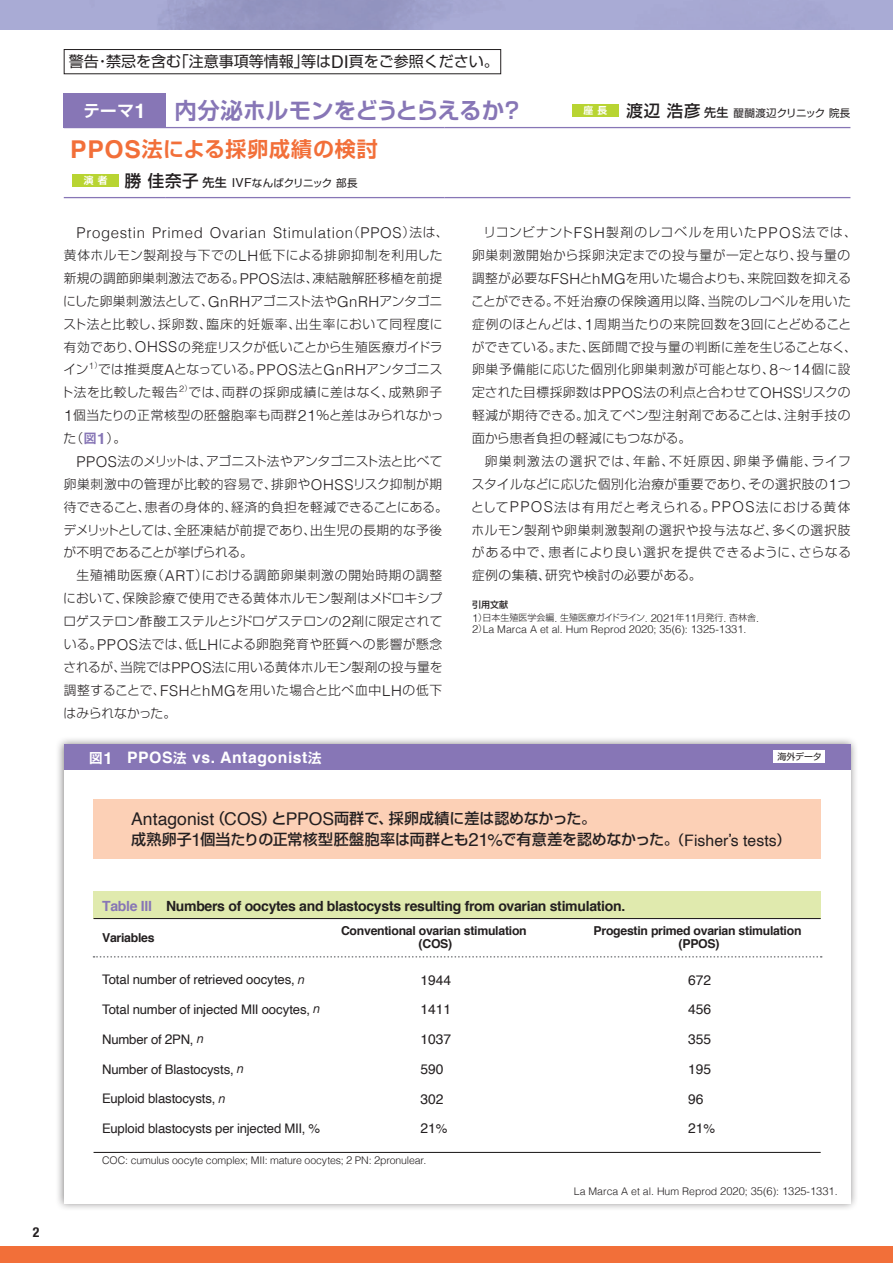
<style>
.page{position:relative;width:893px;height:1263px;background:#fff}
.page>*{position:absolute;margin:0;border:0;box-sizing:border-box;transform-origin:0 0}
.t1{font:700 22.5px "Shin Go Pro De";color:#8776b6}
.t2{font:700 21px "Shin Go Pro De";letter-spacing:.04em;color:#f26f39}
.t3{font:700 16.5px "Shin Go Pro De";color:#fff}
.t4{font:700 15.75px "Helvetica";letter-spacing:.035em;color:#fff}
.t5{font:500 15px/21.3px "Shin Go Pro";letter-spacing:-.005em;color:#231f20}
.t6{font:15px "Shin Go Pro";color:#231f20}
.t7{font:300 14.85px "Helvetica";letter-spacing:.045em;color:#231f20}
.t8{font:700 14.1px "Helvetica";letter-spacing:-.02em;color:#231f20}
.t9{font:13.8px/29.7px "Helvetica";color:#231f20}
.t10{font:700 condensed 13.8px "Helvetica Neue";color:#231f20}
.t11{font:13.2px "Helvetica";letter-spacing:-.01em;color:#231f20}
.t12{font:300 12.75px/22.8px "Shin Go Pro";letter-spacing:.03em;color:#231f20;text-align:justify}
.t13{font:300 12.75px/22.8px "Shin Go Pro";letter-spacing:.01em;color:#231f20}
.t14{font:700 12.3px/12.8px "Helvetica";letter-spacing:-.02em;color:#231f20;text-align:center}
.t15{font:300 10.5px "Helvetica";color:#231f20}
.t16{font:10.5px "Shin Go Pro";letter-spacing:-.025em;color:#231f20}
.t17{font:10.5px "Shin Go Pro";letter-spacing:.015em;color:#231f20}
.t18{font:300 9.15px "Helvetica";color:#231f20}
.t19{font:300 9px/12.8px "Shin Go Pro";color:#231f20}
.t20{font:9px "Shin Go Pro";letter-spacing:-.02em;color:#231f20}
.s1{font-family:"Helvetica";font-size:17.55px}
.s2{font-weight:500;font-size:16.5px}
.s3{font-weight:500;font-size:12px}
.s4{font-family:"Helvetica";font-size:20.25px}
.s5{font-family:"Helvetica";font-size:24.6px}
.s6{font-family:"Helvetica";font-size:12.3px}
.s7{font-family:"Shin Go Pro";font-size:12.75px}
.s8{font-family:"Helvetica";font-size:14.85px}
.s9{font-family:"Shin Go Pro";font-size:7.5px}
.s10{font-family:"Helvetica";font-size:15.75px}
.s11{font-family:"Shin Go Pro De";font-weight:700;color:#8776b6}
.s12{font-family:"Helvetica";font-weight:700;font-size:15.75px;color:#8776b6}
.s13{font-family:"Shin Go Pro De";font-size:13.5px}
.s14{font-size:16.65px}
.s15{font-weight:500}
.s16{font-family:"Helvetica";font-size:11.1px}
.s17{font-family:"Helvetica";font-size:10.5px}
.s18{font-size:11.1px}
.s19{font-family:"Shin Go Pro";font-size:9px}
.s20{font-family:"Helvetica";font-weight:400;font-size:17.55px}
.s21{font-family:"Helvetica";font-weight:400;font-size:18.45px}
.s22{font-size:13.5px}
.s23{font-family:"Helvetica";font-weight:400;font-size:15.75px}
.s24{color:#8776b6}
.s25{font-size:13.2px}
.s26{font-family:"UD Shin Go Pro";font-size:11.25px}
.s27{font-size:13.8px}
</style>
<div class="page">
<div style="left:0;top:1246px;width:893px;height:17px;background:#f26f39"></div>
<div style="left:64px;top:49px;width:437px;height:25px;border:1px solid #231f20"></div>
<div style="left:64px;top:94px;width:102px;height:34px;background:#8776b6"></div>
<hr style="left:166px;top:127px;width:278px;height:1px;background:#8776b6">
<hr style="left:444px;top:127px;width:406px;height:1px;background:#8776b6">
<hr style="left:64px;top:197px;width:102px;height:1px;background:#8776b6">
<hr style="left:166px;top:197px;width:278px;height:1px;background:#8776b6">
<hr style="left:444px;top:197px;width:406px;height:1px;background:#8776b6">
<div style="left:72px;top:174px;width:47px;height:13px;background:#b8d432"></div>
<div style="left:572px;top:104px;width:47px;height:13px;background:#b8d432"></div>
<div style="left:56px;top:736px;width:803px;height:476px;background:#231f20;opacity:.55"></div>
<div style="left:64px;top:744px;width:786px;height:459px;background:#fff"></div>
<div style="left:94px;top:891px;width:727px;height:27px;background:#e0eaae"></div>
<div style="left:94px;top:799px;width:727px;height:60px;background:#fcd0b6"></div>
<hr style="left:94px;top:918px;width:727px;height:1px;background:#231f20">
<svg style="left:94px;top:956px;width:728px;height:2px"></svg>
<hr style="left:94px;top:1152px;width:727px;height:1px;background:#231f20">
<div style="left:64px;top:744px;width:786px;height:26px;background:#8776b6"></div>
<div style="left:774px;top:750px;width:51px;height:13px;background:#fff"></div>
<p class="t10" style="left:33px;top:1220px;width:8px">2</p>
<p class="t6" style="left:69px;top:49px;width:432px">警告・禁忌を含む「注意事項等情報」等は<span class="s1">DI</span>頁をご参照ください。</p>
<h1 class="t1" style="left:174px;top:92px;width:350px">内分泌ホルモンをどうとらえるか？</h1>
<p class="t17" style="left:584px;top:104px;width:268px"><sup>座長</sup> <span class="s2">渡辺浩彦</span><span class="s3">先生</span>醍醐渡辺クリニック院長</p>
<p class="t3" style="left:83px;top:97px;width:64px">テーマ<span class="s4">1</span></p>
<h2 class="t2" style="left:70px;top:131px;width:309px"><span class="s5">PPOS</span>法による採卵成績の検討</h2>
<p class="t16" style="left:72px;top:174px;width:287px"><span class="s2">　　</span><sup>演者</sup> <span class="s2">勝佳奈子</span><span class="s3">先生</span> <span class="s6">IVF</span>なんばクリニック部長</p>
<p class="t7" style="left:77px;top:220px;width:374px">Progestin Primed Ovarian Stimulation<span class="s7">（</span>PPOS<span class="s7">）法は、</span></p>
<p class="t12" style="left:63px;top:242px;width:381px">黄体ホルモン製剤投与下での<span class="s8">LH</span>低下による排卵抑制を利用した新規の調節卵巣刺激法である。<span class="s8">PPOS</span>法は、凍結融解胚移植を前提にした卵巣刺激法として、<span class="s8">GnRH</span>アゴニスト法や<span class="s8">GnRH</span>アンタゴニスト法と比較し、採卵数、臨床的妊娠率、出生率において同程度に有効であり、<span class="s8">OHSS</span>の発症リスクが低いことから生殖医療ガイドライン</p>
<p class="t18" style="left:89px;top:358px;width:14px">1<span class="s9">）</span></p>
<p class="t13" style="left:61px;top:357px;width:383px;text-indent:37px">では推奨度<span class="s8">A</span>となっている。<span class="s8">PPOS</span>法と<span class="s8">GnRH</span>アンタゴニスト法を比較した報告</p>
<p class="t18" style="left:179px;top:381px;width:15px">2<span class="s9">）</span></p>
<p class="t12" style="left:64px;top:379px;width:381px;text-indent:125px">では、両群の採卵成績に差はなく、成熟卵子<span class="s10">1</span>個当たりの正常核型の胚盤胞率も両群<span class="s10">21</span>％と差はみられなかった（<span class="s11">図</span><span class="s12">1</span>）。</p>
<p class="t12" style="left:64px;top:448px;width:386px;text-align:left;text-indent:13px"><span class="s8">PPOS</span>法のメリットは、アゴニスト法やアンタゴニスト法と比べて卵巣刺激中の管理が比較的容易で、排卵や<span class="s8">OHSS</span>リスク抑制が期待できること、患者の身体的、経済的負担を軽減できることにある。デメリットとしては、全胚凍結が前提であり、出生児の長期的な予後が不明であることが挙げられる。</p>
<p class="t12" style="left:63px;top:562px;width:381px;text-indent:13px">生殖補助医療（<span class="s8">ART</span>）における調節卵巣刺激の開始時期の調整において、保険診療で使用できる黄体ホルモン製剤はメドロキシプロゲステロン酢酸エステルとジドロゲステロンの<span class="s10">2</span>剤に限定されている。<span class="s8">PPOS</span>法では、低<span class="s8">LH</span>による卵胞発育や胚質への影響が懸念されるが、当院では<span class="s8">PPOS</span>法に用いる黄体ホルモン製剤の投与量を調整することで、<span class="s8">FSH</span>と<span class="s8">hMG</span>を用いた場合と比べ血中<span class="s8">LH</span>の低下はみられなかった。</p>
<p class="t4" style="left:89px;top:745px;width:234px"><span class="s13">図</span><span class="s14">1</span> PPOS<span class="s13">法</span> vs. Antagonist<span class="s13">法</span></p>
<p class="t12" style="left:471px;top:219px;width:387px;text-align:left;text-indent:12px">リコンビナント<span class="s8">FSH</span>製剤のレコベルを用いた<span class="s8">PPOS</span>法では、卵巣刺激開始から採卵決定までの投与量が一定となり、投与量の調整が必要な<span class="s8">FSH</span>と<span class="s8">hMG</span>を用いた場合よりも、来院回数を抑えることができる。不妊治療の保険適用以降、当院のレコベルを用いた症例のほとんどは、<span class="s10">1</span>周期当たりの来院回数を<span class="s10">3</span>回にとどめることができている。また、医師間で投与量の判断に差を生じることなく、卵巣予備能に応じた個別化卵巣刺激が可能となり、<span class="s10">8</span>～<span class="s10">14</span>個に設定された目標採卵数は<span class="s8">PPOS</span>法の利点と合わせて<span class="s8">OHSS</span>リスクの軽減が期待できる。加えてペン型注射剤であることは、注射手技の面から患者負担の軽減にもつながる。</p>
<p class="t12" style="left:471px;top:448px;width:381px;text-indent:14px">卵巣刺激法の選択では、年齢、不妊原因、卵巣予備能、ライフスタイルなどに応じた個別化治療が重要であり、その選択肢の<span class="s10">1</span>つとして<span class="s8">PPOS</span>法は有用だと考えられる。<span class="s8">PPOS</span>法における黄体ホルモン製剤や卵巣刺激製剤の選択や投与法など、多くの選択肢がある中で、患者により良い選択を提供できるように、さらなる症例の集積、研究や検討の必要がある。</p>
<p class="t19" style="left:472px;top:597px;width:289px"><span class="s15">引用文献<br></span><span class="s16">1</span>）日本生殖医学会編<span class="s17">.</span> 生殖医療ガイドライン<span class="s17">.</span> <span class="s16">2021</span>年<span class="s16">11</span>月発行<span class="s17">.</span> 杏林舎<span class="s17">.</span></p>
<p class="t15" style="left:472px;top:620px;width:276px"><span class="s18">2</span><span class="s19">）</span>La Marca A et al. Hum Reprod <span class="s18">2020</span>; <span class="s18">35</span>(<span class="s18">6</span>): <span class="s18">1325</span>-<span class="s18">1331</span>.</p>
<p class="t20" style="left:777px;top:749px;width:46px">海外データ</p>
<p class="t5" style="left:131px;top:806px;width:660px"><span class="s20">Antagonist</span>（<span class="s20">COS</span>）と<span class="s20">PPOS</span>両群で、採卵成績に差は認めなかった。<br>成熟卵子<span class="s21">1</span>個当たりの正常核型胚盤胞率は両群とも<span class="s21">21</span><span class="s20">%</span>で有意差を認めなかった。<span class="s22">（</span><span class="s23">Fisher</span><span class="s22">’</span><span class="s23">s tests</span><span class="s22">）</span></p>
<p class="t8" style="left:102px;top:895px;width:525px"><span class="s24">Table III</span> Numbers of oocytes and blastocysts resulting from ovarian stimulation.</p>
<p class="t14" style="left:594px;top:924px;width:209px">Progestin primed ovarian stimulation (PPOS)</p>
<p class="t14" style="left:341px;top:924px;width:187px">Conventional ovarian stimulation (COS)</p>
<p class="t14" style="left:102px;top:932px;width:54px">Variables</p>
<p class="t9" style="left:421px;top:965px;width:32px">1944<br>1411<br>1037<br>590<br>302<br>21<span class="s25">%</span></p>
<p class="t9" style="left:688px;top:965px;width:29px">672<br>456<br>355<br>195<br>96<br>21<span class="s25">%</span></p>
<p class="t11" style="left:102px;top:969px;width:204px">Total number of retrieved oocytes, <span class="s26">n</span></p>
<p class="t11" style="left:102px;top:999px;width:220px">Total number of injected MII oocytes, <span class="s26">n</span></p>
<p class="t11" style="left:102px;top:1029px;width:103px">Number of <span class="s27">2</span>PN, <span class="s26">n</span></p>
<p class="t11" style="left:102px;top:1059px;width:143px">Number of Blastocysts, <span class="s26">n</span></p>
<p class="t11" style="left:102px;top:1089px;width:125px">Euploid blastocysts, <span class="s26">n</span></p>
<p class="t11" style="left:102px;top:1118px;width:220px">Euploid blastocysts per injected MII, %</p>
<p class="t15" style="left:102px;top:1152px;width:326px">COC: cumulus oocyte complex; MII: mature oocytes; <span class="s18">2</span> PN: <span class="s18">2</span>pronulear.</p>
<p class="t15" style="left:574px;top:1182px;width:265px">La Marca A et al. Hum Reprod <span class="s18">2020</span>; <span class="s18">35</span>(<span class="s18">6</span>): <span class="s18">1325</span>-<span class="s18">1331</span>.</p>
</div>
